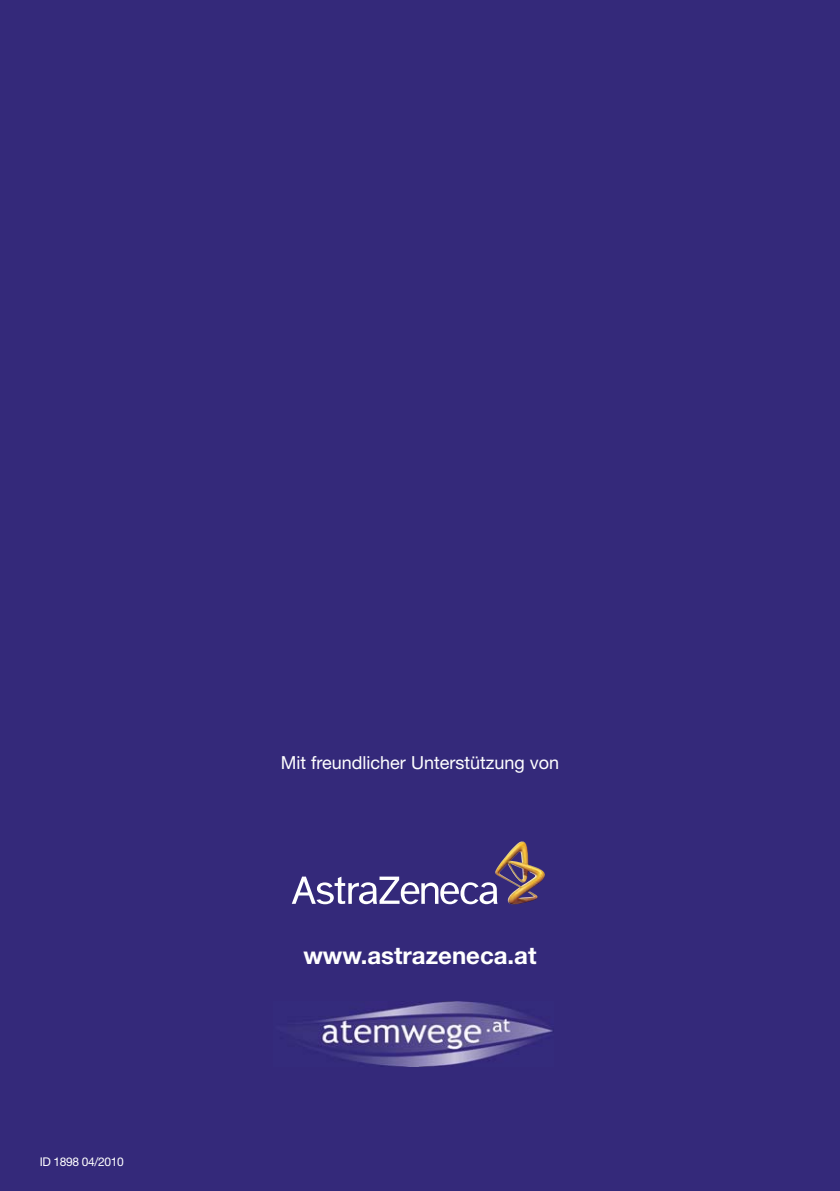
<style>
.page{position:relative;width:840px;height:1191px;background:#fff}
.page>*{position:absolute;margin:0;border:0;box-sizing:border-box;transform-origin:0 0}
.t1{font:700 24px "Helvetica Neue";color:#fff}
.t2{font:18px "Helvetica Neue";color:#fff}
.t3{font:12px "Helvetica Neue";letter-spacing:-.03em;color:#fff}
</style>
<div class="page">
<div style="left:0;top:0;width:839px;height:1191px;background:#34297a"></div>
<svg style="left:291px;top:876px;width:203px;height:28px"></svg>
<img style="left:494px;top:841px;width:51px;height:63px">
<img style="left:314px;top:1001px;width:239px;height:65px">
<p class="t3" style="left:40px;top:1157px;width:85px">ID 1898 04/2010</p>
<p class="t2" style="left:281px;top:756px;width:280px">Mit freundlicher Unterstützung von</p>
<h1 class="t1" style="left:303px;top:947px;width:234px">www.astrazeneca.at</h1>
</div>
